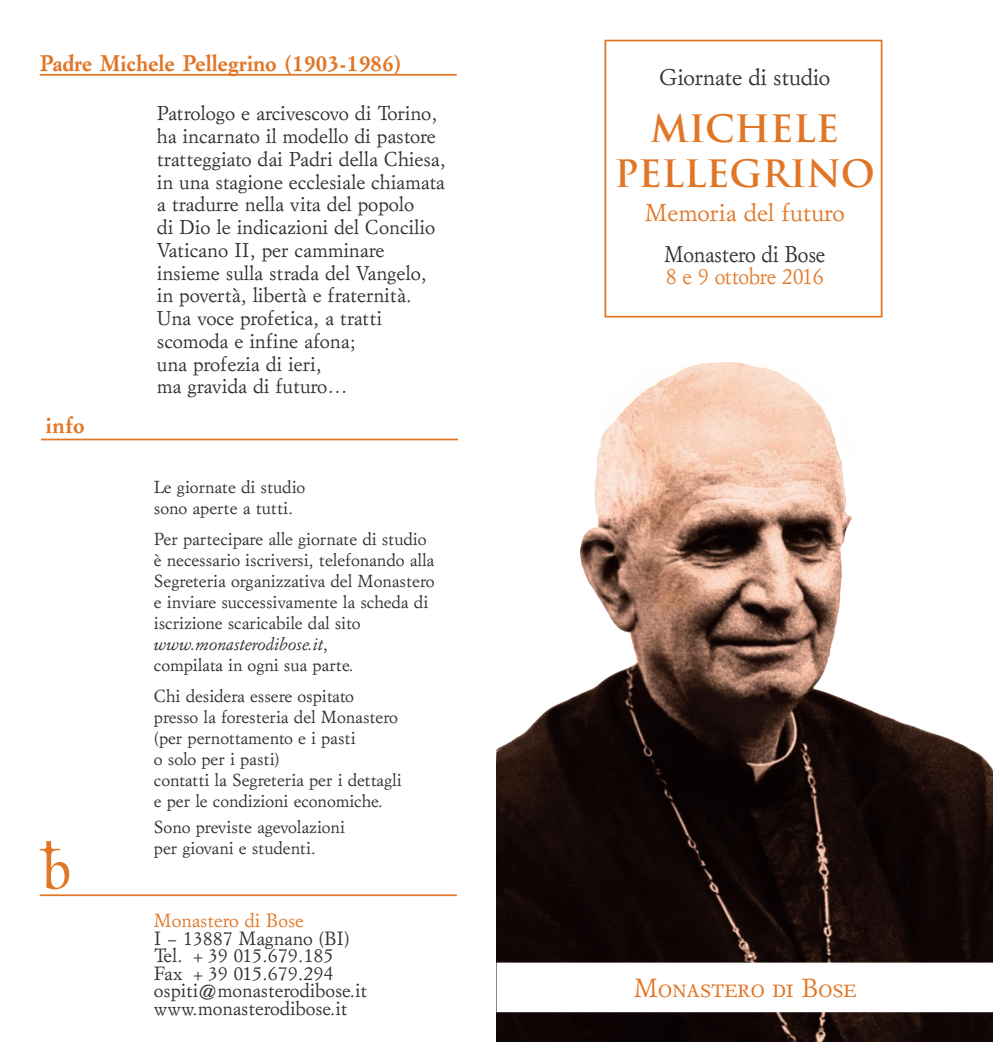
<style>
.page{position:relative;width:993px;height:1042px;background:#fff}
.page>*{position:absolute;margin:0;border:0;box-sizing:border-box;transform-origin:0 0}
.t1{font:700 36.75px/45.5px "Trajan Pro";color:#e17626;text-align:center}
.t2{font:26.25px "Garamond 1";color:#e17626}
.t3{font:24.5px "Garamond 1";color:#e17626}
.t4{font:700 22.75px "Garamond 1";color:#e17626}
.t5{font:22.75px/22.8px "Garamond 1";letter-spacing:-.01em;color:#312f30;scale:.93 1}
.t6{font:22.75px "Garamond 1";letter-spacing:-.01em;color:#312f30}
.t7{font:20.12px/22.8px "Garamond 1";color:#312f30}
.t8{font:19.25px "Garamond 1";color:#312f30}
.t9{font:19.25px "Garamond 1";color:#e17626}
.t10{font:17.5px/21px "Garamond 1";color:#312f30}
.s1{font-style:italic}
.s2{color:#e37c2d}
</style>
<div class="page">
<img style="left:496px;top:362px;width:496px;height:680px">
<div style="left:604px;top:40px;width:278px;height:277px;background:#fff;border:2px solid #e17626"></div>
<svg style="left:496px;top:962px;width:496px;height:50px"></svg>
<hr style="left:40px;top:74px;width:416px;height:2px;background:#e17626">
<hr style="left:41px;top:439px;width:417px;height:1px;background:#e17626">
<hr style="left:40px;top:894px;width:416px;height:2px;background:#e17626">
<svg style="left:40px;top:841px;width:29px;height:48px"></svg>
<p class="t4" style="left:40px;top:48px;width:363px">Padre Michele Pellegrino (1903-1986)</p>
<p class="t4" style="left:46px;top:410px;width:40px">info</p>
<p class="t7" style="left:157px;top:102px;width:290px">Patrologo e arcivescovo di Torino, ha incarnato il modello di pastore tratteggiato dai Padri della Chiesa, in una stagione ecclesiale chiamata a tradurre nella vita del popolo<br>di Dio le indicazioni del Concilio<br>Vaticano II, per camminare insieme sulla strada del Vangelo, in povertà, libertà e fraternità.<br>Una voce profetica, a tratti scomoda e infine afona;<br>una profezia di ieri,<br>ma gravida di futuro…</p>
<p class="t10" style="left:154px;top:476px;width:153px">Le giornate di studio sono aperte a tutti.</p>
<p class="t10" style="left:154px;top:528px;width:282px">Per partecipare alle giornate di studio è necessario iscriversi, telefonando alla Segreteria organizzativa del Monastero e inviare successivamente la scheda di iscrizione scaricabile dal sito <span class="s1">www.monasterodibose.it</span>,<br>compilata in ogni sua parte.</p>
<p class="t10" style="left:154px;top:685px;width:249px">Chi desidera essere ospitato presso la foresteria del Monastero (per pernottamento e i pasti<br>o solo per i pasti)<br>contatti la Segreteria per i dettagli e per le condizioni economiche.</p>
<p class="t10" style="left:154px;top:816px;width:192px">Sono previste agevolazioni per giovani e studenti.</p>
<p class="t9" style="left:154px;top:907px;width:151px">Monastero di Bose</p>
<p class="t8" style="left:154px;top:925px;width:197px">I – 13887 Magnano (BI)</p>
<p class="t8" style="left:154px;top:942px;width:181px">Tel. +39 015.679.185</p>
<p class="t8" style="left:154px;top:960px;width:181px">Fax +39 015.679.294</p>
<p class="t8" style="left:154px;top:977px;width:215px">ospiti@monasterodibose.it</p>
<p class="t8" style="left:154px;top:995px;width:195px">www.monasterodibose.it</p>
<p class="t6" style="left:659px;top:62px;width:172px">Giornate di studio</p>
<p class="t1" style="left:614px;top:106px;width:262px">MICHELE<br>PELLEGRINO</p>
<p class="t3" style="left:644px;top:195px;width:201px">Memoria del futuro</p>
<p class="t5" style="left:664px;top:242px;width:175px">Monastero di Bose<br><span class="s2">8 e 9 ottobre 2016</span></p>
<p class="t2" style="left:633px;top:970px;width:224px">Monastero di Bose</p>
</div>
